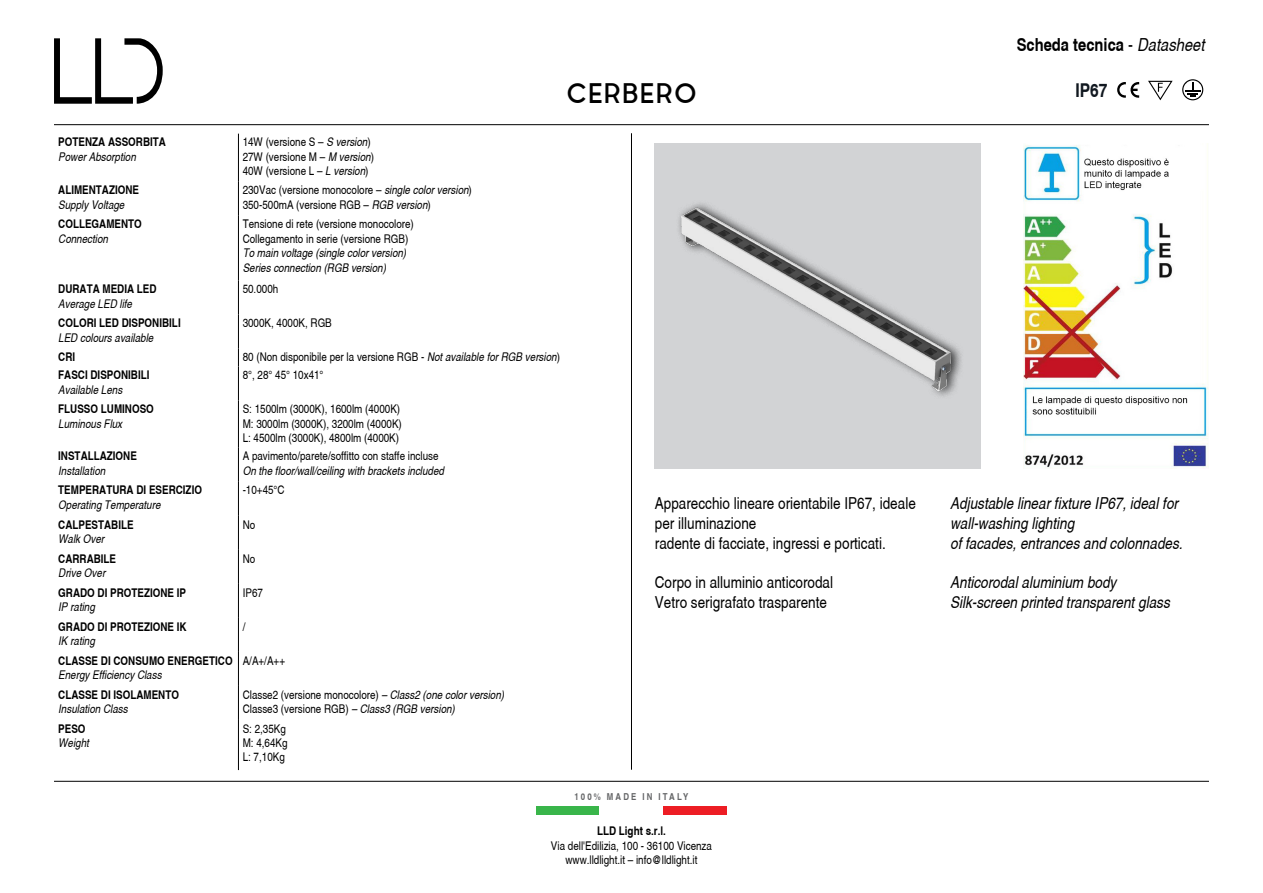
<style>
.page{position:relative;width:1263px;height:893px;background:#fff}
.page>*{position:absolute;margin:0;border:0;box-sizing:border-box;transform-origin:0 0}
.t1{font:27px "Aqua Grotesque";color:#000}
.t2{font:700 condensed 19.05px "Nimbus San L";color:#111820}
.t3{font:700 condensed 18px "Nimbus San L";color:#000}
.t4{font:condensed 16.5px/19.8px "Nimbus San L";color:#000}
.t5{font:italic condensed 16.5px/19.8px "Nimbus San L";color:#000}
.t6{font:condensed 12px/14.4px "Nimbus San L";color:#000}
.t7{font:italic condensed 12px/14.4px "Nimbus San L";color:#000}
.t8{font:700 condensed 12px "Nimbus San L";color:#000}
.t9{font:700 condensed 9.6px "Nimbus San L";letter-spacing:.22em;color:#646567}
.s1{font-weight:400}
.s2{font-weight:400;font-style:italic}
.s3{font-style:italic}
</style>
<div class="page">
<hr style="left:54px;top:124px;width:1155px;height:1px;background:#000">
<svg style="left:54px;top:38px;width:109px;height:66px"></svg>
<div style="left:536px;top:807px;width:64px;height:8px;background:#39b54a"></div>
<div style="left:663px;top:807px;width:63px;height:8px;background:#ed1d24"></div>
<hr style="left:54px;top:781px;width:1155px;height:1px;background:#000">
<hr style="left:238px;top:134px;width:1px;height:48px;background:#000">
<hr style="left:238px;top:182px;width:1px;height:34px;background:#000">
<hr style="left:238px;top:216px;width:1px;height:65px;background:#000">
<hr style="left:238px;top:281px;width:1px;height:34px;background:#000">
<hr style="left:238px;top:315px;width:1px;height:34px;background:#000">
<svg style="left:238px;top:349px;width:1px;height:18px"></svg>
<hr style="left:238px;top:367px;width:1px;height:34px;background:#000">
<hr style="left:238px;top:401px;width:1px;height:47px;background:#000">
<hr style="left:238px;top:448px;width:1px;height:34px;background:#000">
<hr style="left:238px;top:482px;width:1px;height:34px;background:#000">
<hr style="left:238px;top:516px;width:1px;height:34px;background:#000">
<hr style="left:238px;top:550px;width:1px;height:34px;background:#000">
<hr style="left:238px;top:584px;width:1px;height:34px;background:#000">
<hr style="left:238px;top:618px;width:1px;height:34px;background:#000">
<hr style="left:238px;top:652px;width:1px;height:34px;background:#000">
<hr style="left:238px;top:686px;width:1px;height:34px;background:#000">
<hr style="left:238px;top:720px;width:1px;height:50px;background:#000">
<hr style="left:631px;top:133px;width:1px;height:637px;background:#000">
<img style="left:1023px;top:145px;width:186px;height:323px">
<div style="left:676px;top:199px;width:288px;height:201px;background:#000;opacity:.75"></div>
<svg style="left:1117px;top:82px;width:22px;height:16px"></svg>
<svg style="left:1182px;top:79px;width:21px;height:21px"></svg>
<svg style="left:1148px;top:80px;width:24px;height:21px"></svg>
<svg style="left:1148px;top:81px;width:24px;height:19px"></svg>
<h3 class="t3" style="left:1017px;top:33px;width:189px">Scheda tecnica <span class="s1">-</span> <span class="s2">Datasheet</span></h3>
<h1 class="t1" style="left:566px;top:80px;width:133px">CERBERO</h1>
<h2 class="t2" style="left:1075px;top:78px;width:34px">IP67</h2>
<p class="t8" style="left:58px;top:135px;width:109px">POTENZA ASSORBITA</p>
<p class="t7" style="left:58px;top:149px;width:79px">Power Absorption</p>
<p class="t6" style="left:243px;top:135px;width:133px">14W (versione S – <span class="s3">S version</span>)<br>27W (versione M – <span class="s3">M version</span>)<br>40W (versione L – <span class="s3">L version</span>)</p>
<p class="t8" style="left:58px;top:183px;width:82px">ALIMENTAZIONE</p>
<p class="t7" style="left:58px;top:197px;width:68px">Supply Voltage</p>
<p class="t6" style="left:243px;top:183px;width:231px">230Vac (versione monocolore – <span class="s3">single color version</span>)<br>350-500mA (versione RGB – <span class="s3">RGB version</span>)</p>
<p class="t8" style="left:58px;top:217px;width:85px">COLLEGAMENTO</p>
<p class="t7" style="left:58px;top:231px;width:51px">Connection</p>
<p class="t6" style="left:243px;top:217px;width:173px">Tensione di rete (versione monocolore)<br>Collegamento in serie (versione RGB)</p>
<p class="t7" style="left:243px;top:246px;width:165px">To main voltage (single color version)<br>Series connection (RGB version)</p>
<p class="t8" style="left:58px;top:282px;width:100px">DURATA MEDIA LED</p>
<p class="t7" style="left:58px;top:296px;width:75px">Average LED life</p>
<p class="t6" style="left:243px;top:282px;width:37px">50.000h</p>
<p class="t8" style="left:58px;top:316px;width:124px">COLORI LED DISPONIBILI</p>
<p class="t7" style="left:58px;top:330px;width:97px">LED colours available</p>
<p class="t6" style="left:243px;top:316px;width:91px">3000K, 4000K, RGB</p>
<p class="t8" style="left:58px;top:350px;width:18px">CRI</p>
<p class="t6" style="left:243px;top:350px;width:319px">80 (Non disponibile per la versione RGB - <span class="s3">Not available for RGB version</span>)</p>
<p class="t8" style="left:58px;top:367px;width:93px">FASCI DISPONIBILI</p>
<p class="t7" style="left:58px;top:382px;width:65px">Available Lens</p>
<p class="t6" style="left:243px;top:368px;width:82px">8°, 28° 45° 10x41°</p>
<p class="t8" style="left:58px;top:402px;width:97px">FLUSSO LUMINOSO</p>
<p class="t7" style="left:58px;top:416px;width:65px">Luminous Flux</p>
<p class="t6" style="left:243px;top:402px;width:161px">S: 1500lm (3000K), 1600lm (4000K)<br>M: 3000lm (3000K), 3200lm (4000K)<br>L: 4500lm (3000K), 4800lm (4000K)</p>
<p class="t8" style="left:58px;top:449px;width:80px">INSTALLAZIONE</p>
<p class="t7" style="left:58px;top:463px;width:49px">Installation</p>
<p class="t6" style="left:243px;top:449px;width:197px">A pavimento/parete/soffitto con staffe incluse</p>
<p class="t7" style="left:243px;top:463px;width:203px">On the floor/wall/ceiling with brackets included</p>
<p class="t8" style="left:58px;top:483px;width:145px">TEMPERATURA DI ESERCIZIO</p>
<p class="t7" style="left:58px;top:497px;width:104px">Operating Temperature</p>
<p class="t6" style="left:243px;top:483px;width:43px">-10+45°C</p>
<p class="t8" style="left:58px;top:517px;width:77px">CALPESTABILE</p>
<p class="t7" style="left:58px;top:531px;width:47px">Walk Over</p>
<p class="t6" style="left:243px;top:517px;width:14px">No</p>
<p class="t8" style="left:58px;top:551px;width:59px">CARRABILE</p>
<p class="t7" style="left:58px;top:565px;width:49px">Drive Over</p>
<p class="t6" style="left:243px;top:551px;width:14px">No</p>
<p class="t8" style="left:58px;top:585px;width:129px">GRADO DI PROTEZIONE IP</p>
<p class="t7" style="left:58px;top:599px;width:38px">IP rating</p>
<p class="t6" style="left:243px;top:585px;width:22px">IP67</p>
<p class="t8" style="left:58px;top:619px;width:130px">GRADO DI PROTEZIONE IK</p>
<p class="t7" style="left:58px;top:633px;width:38px">IK rating</p>
<p class="t6" style="left:243px;top:619px;width:4px">/</p>
<p class="t8" style="left:58px;top:653px;width:176px">CLASSE DI CONSUMO ENERGETICO</p>
<p class="t7" style="left:58px;top:667px;width:105px">Energy Efficiency Class</p>
<p class="t6" style="left:243px;top:653px;width:44px">A/A+/A++</p>
<p class="t8" style="left:58px;top:687px;width:122px">CLASSE DI ISOLAMENTO</p>
<p class="t7" style="left:58px;top:701px;width:71px">Insulation Class</p>
<p class="t6" style="left:243px;top:687px;width:263px">Classe2 (versione monocolore) <span class="s3">– Class2 (one color version)<br></span>Classe3 (versione RGB) <span class="s3">– Class3 (RGB version)</span></p>
<p class="t8" style="left:58px;top:721px;width:29px">PESO</p>
<p class="t7" style="left:58px;top:735px;width:32px">Weight</p>
<p class="t6" style="left:243px;top:721px;width:46px">S: 2,35Kg<br>M: 4,64Kg<br>L: 7,10Kg</p>
<h3 class="t4" style="left:655px;top:493px;width:262px">Apparecchio lineare orientabile IP67, ideale per illuminazione<br>radente di facciate, ingressi e porticati.</h3>
<h3 class="t4" style="left:655px;top:572px;width:180px">Corpo in alluminio anticorodal<br>Vetro serigrafato trasparente</h3>
<h3 class="t5" style="left:950px;top:493px;width:234px">Adjustable linear fixture IP67, ideal for wall-washing lighting<br>of facades, entrances and colonnades.</h3>
<h3 class="t5" style="left:950px;top:572px;width:221px">Anticorodal aluminium body<br>Silk-screen printed transparent glass</h3>
<p class="t9" style="left:574px;top:791px;width:116px">100% MADE IN ITALY</p>
<p class="t8" style="left:597px;top:824px;width:70px">LLD Light s.r.l.</p>
<p class="t6" style="left:551px;top:838px;width:163px;text-align:center">Via dell'Edilizia, 100 - 36100 Vicenza www.lldlight.it – info@lldlight.it</p>
</div>
